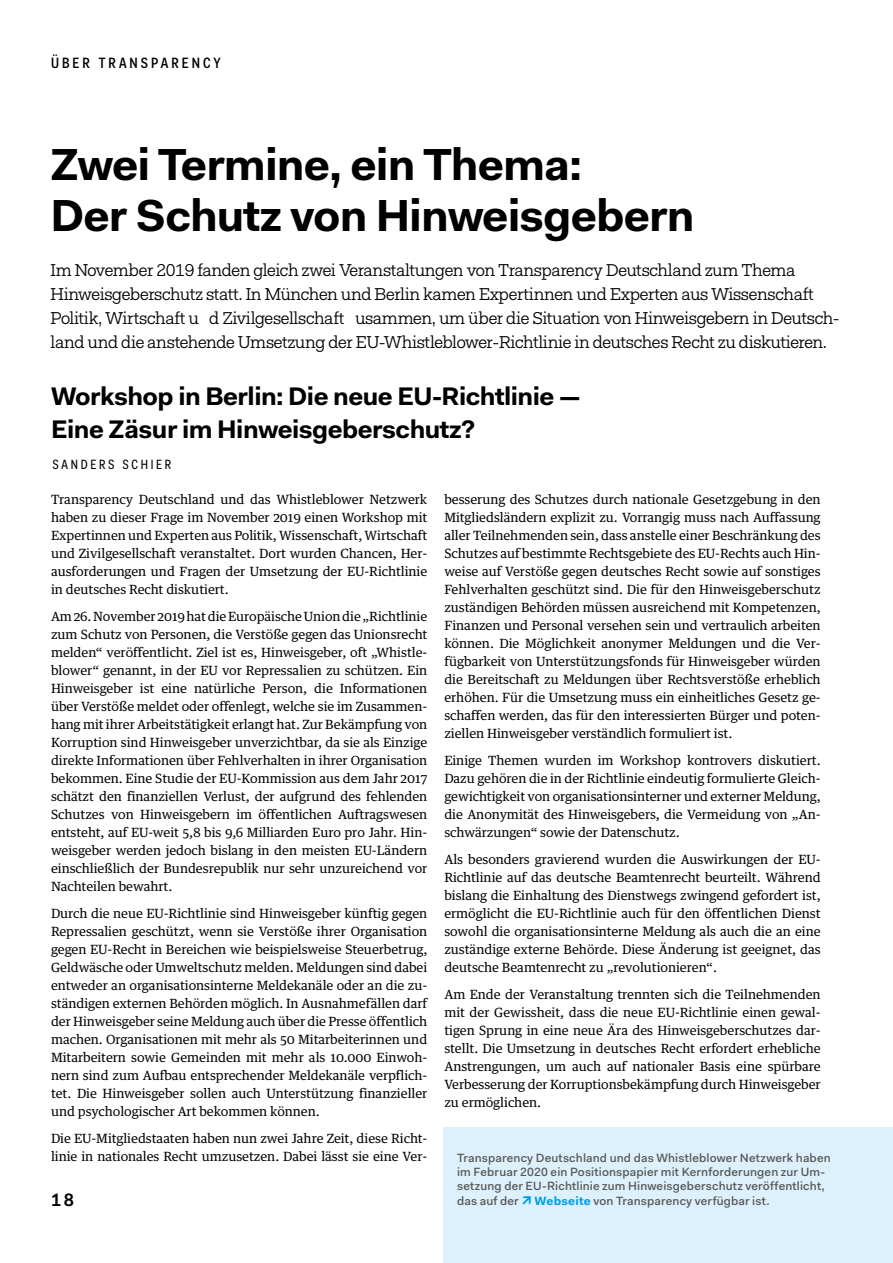
<style>
.page{position:relative;width:893px;height:1263px;background:#fff}
.page>*{position:absolute;margin:0;border:0;box-sizing:border-box;transform-origin:0 0}
.t1{font:700 45px/51px "Fakt Pro";letter-spacing:-.02em;color:#000}
.t2{font:700 25.5px/33px "Fakt Pro";letter-spacing:-.02em;color:#000}
.t3{font:600 18px "Fakt Pro";color:#000}
.t4{font:17.25px/24px "Fakt Slab Pro Blond";letter-spacing:-.025em;color:#000}
.t5{font:500 15px "Fakt Con Pro";letter-spacing:.2em;color:#000}
.t6{font:13.5px "Fakt Con Pro";letter-spacing:.2em;color:#000}
.t7{font:12.75px/18px "Guardian Text Egyp";letter-spacing:-.005em;color:#000;text-align:justify}
.t8{font:500 12px/14.2px "Fakt Pro";letter-spacing:.015em;color:#575756}
.s1{font-weight:700;color:#009fe3}
</style>
<div class="page">
<div style="left:443px;top:1128px;width:450px;height:135px;background:#ddf1fd"></div>
<p class="t5" style="left:51px;top:53px;width:171px">ÜBER TRANSPARENCY</p>
<h1 class="t1" style="left:50px;top:139px;width:646px">Zwei Termine, ein Thema:<br>Der Schutz von Hinweisgebern</h1>
<p class="t4" style="left:50px;top:258px;width:791px">Im November 2019 fanden gleich zwei Veranstaltungen von Transparency Deutschland zum Thema Hinweisgeberschutz statt. In München und Berlin kamen Expertinnen und Experten aus Wissenschaft Politik, Wirtschaft u d Zivilgesellschaft usammen, um über die Situation von Hinweisgebern in Deutsch&shy;land und die anstehende Umsetzung der EU-Whistleblower-Richtlinie in deutsches Recht zu diskutieren.</p>
<h2 class="t2" style="left:51px;top:380px;width:531px">Workshop in Berlin: Die neue EU-Richtlinie —<br>Eine Zäsur im Hinweisgeberschutz?</h2>
<p class="t6" style="left:52px;top:456px;width:120px">SANDERS SCHIER</p>
<p class="t7" style="left:51px;top:489px;width:378px">Transparency Deutschland und das Whistleblower Netzwerk haben zu dieser Frage im November 2019 einen Workshop mit Expertinnen und Experten aus Politik, Wissenschaft, Wirtschaft und Zivilgesellschaft veranstaltet. Dort wurden Chancen, Her&shy;ausforderungen und Fragen der Umsetzung der EU-Richtlinie in deutsches Recht diskutiert.</p>
<p class="t7" style="left:51px;top:606px;width:378px">Am 26. November 2019 hat die Europäische Union die „Richtlinie zum Schutz von Personen, die Verstöße gegen das Unionsrecht melden“ veröffentlicht. Ziel ist es, Hinweisgeber, oft „Whistle&shy;blower“ genannt, in der EU vor Repressalien zu schützen. Ein Hinweisgeber ist eine natürliche Person, die Informationen über Verstöße meldet oder offenlegt, welche sie im Zusammen&shy;hang mit ihrer Arbeitstätigkeit erlangt hat. Zur Bekämpfung von Korruption sind Hinweisgeber unverzichtbar, da sie als Einzige direkte Informationen über Fehlverhalten in ihrer Organisation bekommen. Eine Studie der EU-Kommission aus dem Jahr 2017 schätzt den finanziellen Verlust, der aufgrund des fehlenden Schutzes von Hinweisgebern im öffentlichen Auftragswesen entsteht, auf EU-weit 5,8 bis 9,6 Milliarden Euro pro Jahr. Hin&shy;weisgeber werden jedoch bislang in den meisten EU-Ländern einschließlich der Bundesrepublik nur sehr unzureichend vor Nachteilen bewahrt.</p>
<p class="t7" style="left:51px;top:903px;width:378px">Durch die neue EU-Richtlinie sind Hinweisgeber künftig gegen Repressalien geschützt, wenn sie Verstöße ihrer Organisation gegen EU-Recht in Bereichen wie beispielsweise Steuerbetrug, Geldwäsche oder Umweltschutz melden. Meldungen sind dabei entweder an organisationsinterne Meldekanäle oder an die zu&shy;ständigen externen Behörden möglich. In Ausnahmefällen darf der Hinweisgeber seine Meldung auch über die Presse öffentlich machen. Organisationen mit mehr als 50 Mitarbeiterinnen und Mitarbeitern sowie Gemeinden mit mehr als 10.000 Einwoh&shy;nern sind zum Aufbau entsprechender Meldekanäle verpflich&shy;tet. Die Hinweisgeber sollen auch Unterstützung finanzieller und psychologischer Art bekommen können.</p>
<p class="t7" style="left:51px;top:1128px;width:378px">Die EU-Mitgliedstaaten haben nun zwei Jahre Zeit, diese Richt&shy;linie in nationales Recht umzusetzen. Dabei lässt sie eine Ver-</p>
<h3 class="t3" style="left:51px;top:1188px;width:24px">18</h3>
<p class="t7" style="left:444px;top:489px;width:378px">besserung des Schutzes durch nationale Gesetzgebung in den Mitgliedsländern explizit zu. Vorrangig muss nach Auffassung aller Teilnehmenden sein, dass anstelle einer Beschränkung des Schutzes auf bestimmte Rechtsgebiete des EU-Rechts auch Hin&shy;weise auf Verstöße gegen deutsches Recht sowie auf sonstiges Fehlverhalten geschützt sind. Die für den Hinweisgeberschutz zuständigen Behörden müssen ausreichend mit Kompetenzen, Finanzen und Personal versehen sein und vertraulich arbeiten können. Die Möglichkeit anonymer Meldungen und die Ver&shy;fügbarkeit von Unterstützungsfonds für Hinweisgeber würden die Bereitschaft zu Meldungen über Rechtsverstöße erheblich erhöhen. Für die Umsetzung muss ein einheitliches Gesetz ge&shy;schaffen werden, das für den interessierten Bürger und poten&shy;ziellen Hinweisgeber verständlich formuliert ist.</p>
<p class="t7" style="left:444px;top:750px;width:378px">Einige Themen wurden im Workshop kontrovers diskutiert.<br>Dazu gehören die in der Richtlinie eindeutig formulierte Gleich&shy;gewichtigkeit von organisationsinterner und externer Meldung, die Anonymität des Hinweisgebers, die Vermeidung von „An&shy;schwärzungen“ sowie der Datenschutz.</p>
<p class="t7" style="left:444px;top:849px;width:378px">Als besonders gravierend wurden die Auswirkungen der EU-Richtlinie auf das deutsche Beamtenrecht beurteilt. Während bislang die Einhaltung des Dienstwegs zwingend gefordert ist, ermöglicht die EU-Richtlinie auch für den öffentlichen Dienst sowohl die organisationsinterne Meldung als auch die an eine zuständige externe Behörde. Diese Änderung ist geeignet, das deutsche Beamtenrecht zu „revolutionieren“.</p>
<p class="t7" style="left:444px;top:984px;width:378px">Am Ende der Veranstaltung trennten sich die Teilnehmenden mit der Gewissheit, dass die neue EU-Richtlinie einen gewal&shy;tigen Sprung in eine neue Ära des Hinweisgeberschutzes dar&shy;stellt. Die Umsetzung in deutsches Recht erfordert erhebliche Anstrengungen, um auch auf nationaler Basis eine spürbare Verbesserung der Korruptionsbekämpfung durch Hinweisgeber zu ermöglichen.</p>
<p class="t8" style="left:457px;top:1150px;width:375px">Transparency Deutschland und das Whistleblower Netzwerk haben im Februar 2020 ein Positionspapier mit Kernforderungen zur Um&shy;setzung der EU-Richtlinie zum Hinweisgeberschutz veröffentlicht, das auf der</p>
<p class="t8" style="left:534px;top:1193px;width:237px"><span class="s1">Webseite</span> von Transparency verfügbar ist.</p>
</div>
